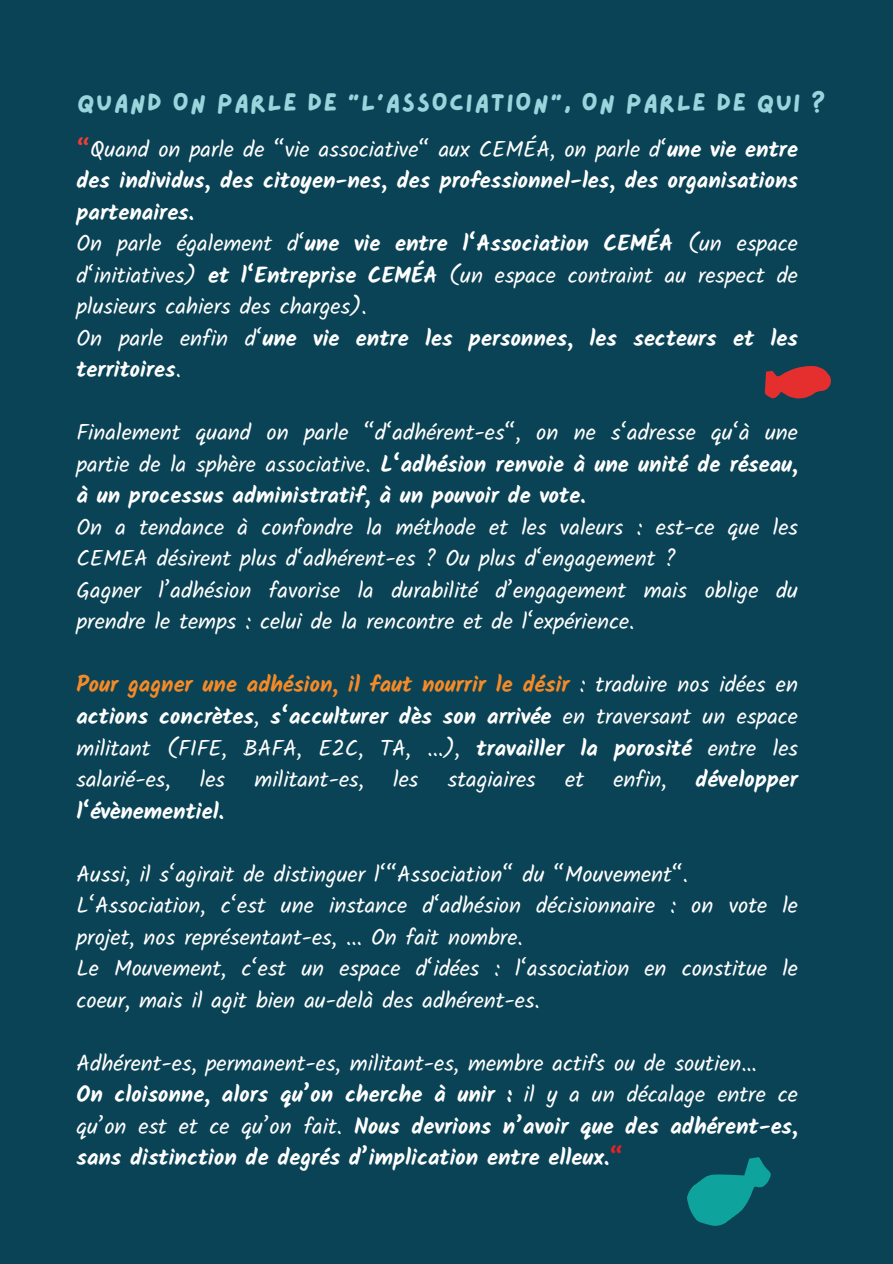
<style>
.page{position:relative;width:893px;height:1264px;background:#fff}
.page>*{position:absolute;margin:0;border:0;box-sizing:border-box;transform-origin:0 0}
.t1{font:25.5px "Lazydog";letter-spacing:.05em;color:#9ad5de}
.t2{font:22.5px/31.5px "Kalam";color:#fff;text-align:justify}
.t3{font:700 22.5px/31.5px "Kalam";color:#fff}
.s1{color:#ee3e35}
.s2{font-weight:400}
.s3{font-weight:700}
.s4{font-weight:700;color:#f68a27}
.s5{color:#ed1f25}
</style>
<div class="page">
<div style="left:0;top:0;width:892px;height:1263px;background:#0a4355"></div>
<svg style="left:687px;top:1157px;width:84px;height:69px"></svg>
<svg style="left:764px;top:366px;width:66px;height:33px"></svg>
<p class="t1" style="left:77px;top:86px;width:749px">QUAND ON PARLE DE "L'ASSOCIATION", ON PARLE DE QUI ?</p>
<p class="t3" style="left:76px;top:133px;width:723px"><span class="s1">“</span><span class="s2">Quand on parle de “vie associative“ aux CEMÉA, on parle d‘</span>une vie entre des individus, des citoyen-nes, des professionnel-les, des organisations partenaires.<br><span class="s2">On parle également d‘</span>une vie entre l‘Association CEMÉA <span class="s2">(un espace d‘initiatives)</span> et l‘Entreprise CEMÉA <span class="s2">(un espace contraint au respect de plusieurs cahiers des charges).<br>On parle enfin d‘</span>une vie entre les personnes, les secteurs et les territoires<span class="s2">.</span></p>
<p class="t2" style="left:76px;top:418px;width:723px">Finalement quand on parle “d‘adhérent-es“, on ne s‘adresse qu‘à une partie de la sphère associative. <span class="s3">L‘adhésion renvoie à une unité de réseau, à un processus administratif, à un pouvoir de vote.</span></p>
<p class="t2" style="left:76px;top:513px;width:723px;text-align:left">On a tendance à confondre la méthode et les valeurs : est-ce que les CEMEA désirent plus d‘adhérent-es ? Ou plus d‘engagement ?<br>Gagner l’adhésion favorise la durabilité d’engagement mais oblige du prendre le temps : celui de la rencontre et de l‘expérience.</p>
<p class="t2" style="left:76px;top:670px;width:723px"><span class="s4">Pour gagner une adhésion, il faut nourrir le désir</span> : traduire nos idées en <span class="s3">actions concrètes</span>, <span class="s3">s‘acculturer dès son arrivée</span> en traversant un espace militant (FIFE, BAFA, E2C, TA, ...), <span class="s3">travailler la porosité</span> entre les salarié-es,</p>
<p class="t2" style="left:200px;top:765px;width:27px">les</p>
<p class="t2" style="left:254px;top:765px;width:111px">militant-es,</p>
<p class="t2" style="left:393px;top:765px;width:27px">les</p>
<p class="t2" style="left:448px;top:765px;width:89px">stagiaires</p>
<p class="t2" style="left:565px;top:765px;width:20px">et</p>
<p class="t2" style="left:613px;top:765px;width:55px">enfin,</p>
<p class="t3" style="left:695px;top:763px;width:104px">développer</p>
<p class="t3" style="left:76px;top:795px;width:149px">l‘évènementiel.</p>
<p class="t2" style="left:76px;top:859px;width:723px;text-align:left">Aussi, il s‘agirait de distinguer l‘“Association“ du “Mouvement“.<br>L‘Association, c‘est une instance d‘adhésion décisionnaire : on vote le projet, nos représentant-es, ... On fait nombre.<br>Le Mouvement, c‘est un espace d‘idées : l‘association en constitue le coeur, mais il agit bien au-delà des adhérent-es.</p>
<p class="t3" style="left:76px;top:1047px;width:723px"><span class="s2">Adhérent-es, permanent-es, militant-es, membre actifs ou de soutien…<br></span>On cloisonne, alors qu’on cherche à unir : <span class="s2">il y a un décalage entre ce qu’on est et ce qu’on fait.</span> Nous devrions n’avoir que des adhérent-es, sans distinction de degrés d’implication entre elleux.<span class="s5">“</span></p>
</div>
